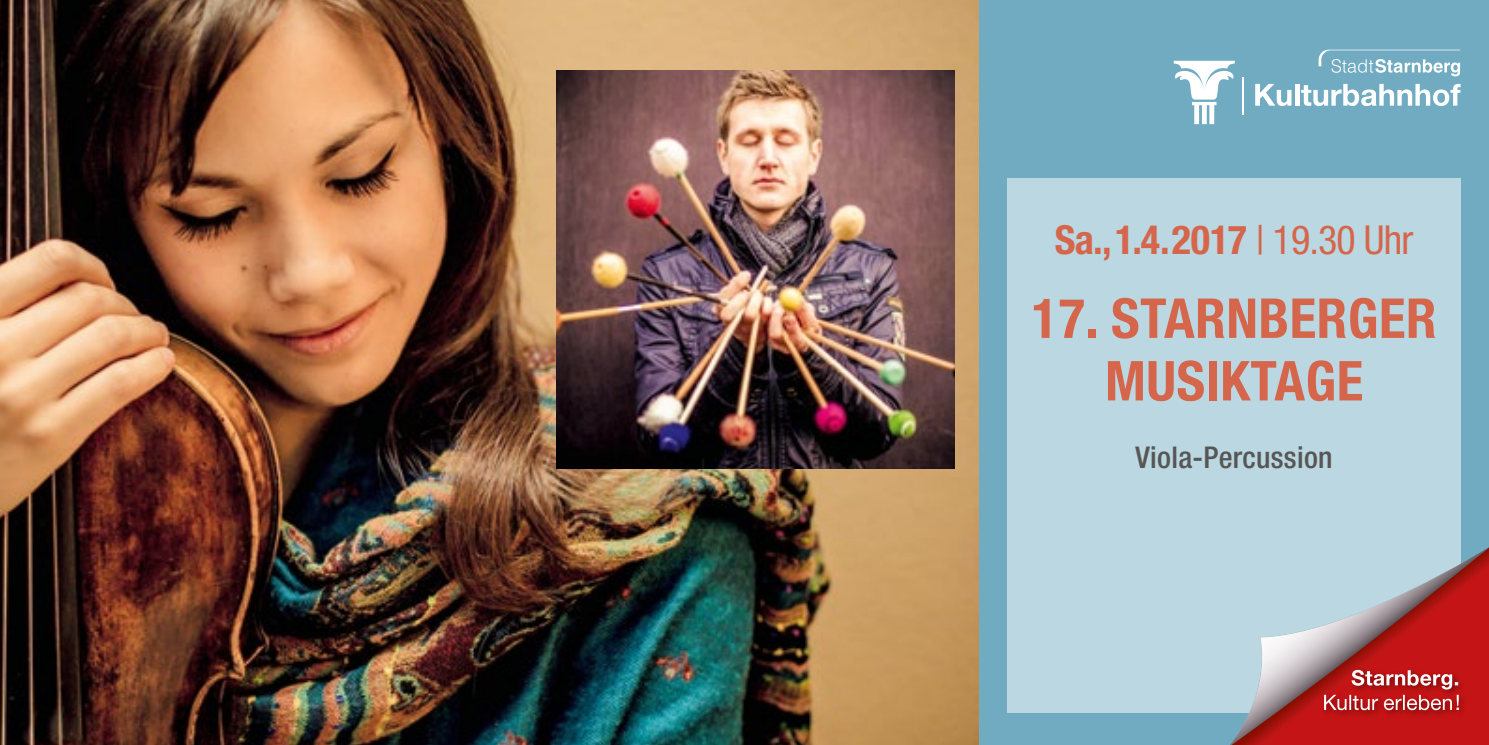
<style>
.page{position:relative;width:1489px;height:745px;background:#fff}
.page>*{position:absolute;margin:0;border:0;box-sizing:border-box;transform-origin:0 0}
.t1{font:700 condensed 55px/62.5px "Helvetica Neue";letter-spacing:.01em;color:#d5654b;text-align:center}
.t2{font:700 condensed 40px "Helvetica Neue";letter-spacing:-.01em;color:#d5654b}
.t3{font:500 condensed 30px "Helvetica Neue";letter-spacing:.01em;color:#565655}
.s1{font-weight:400}
</style>
<div class="page">
<div style="left:0;top:0;width:1488px;height:744px;background:#70abc1"></div>
<div style="left:1006px;top:179px;width:454px;height:533px;background:#bbd7e1"></div>
<img style="left:0;top:0;width:978px;height:744px">
<svg style="left:1255px;top:84px;width:36px;height:22px"></svg>
<div style="left:1294px;top:84px;width:5px;height:22px;background:#fff"></div>
<svg style="left:1301px;top:84px;width:159px;height:22px"></svg>
<svg style="left:1318px;top:50px;width:141px;height:26px"></svg>
<hr style="left:1242px;top:77px;width:1px;height:37px;background:#fff">
<svg style="left:1173px;top:61px;width:62px;height:63px"></svg>
<img style="left:556px;top:71px;width:398px;height:397px">
<svg style="left:1227px;top:545px;width:261px;height:199px"></svg>
<p class="t2" style="left:1054px;top:215px;width:360px">SA.,1.4.2017 <span class="s1">| 19.30 Uhr</span></p>
<p class="t1" style="left:1031px;top:286px;width:406px">17. STARNBERGER<br>MUSIKTAGE</p>
<p class="t3" style="left:1135px;top:439px;width:199px">Viola-Percussion</p>
</div>
